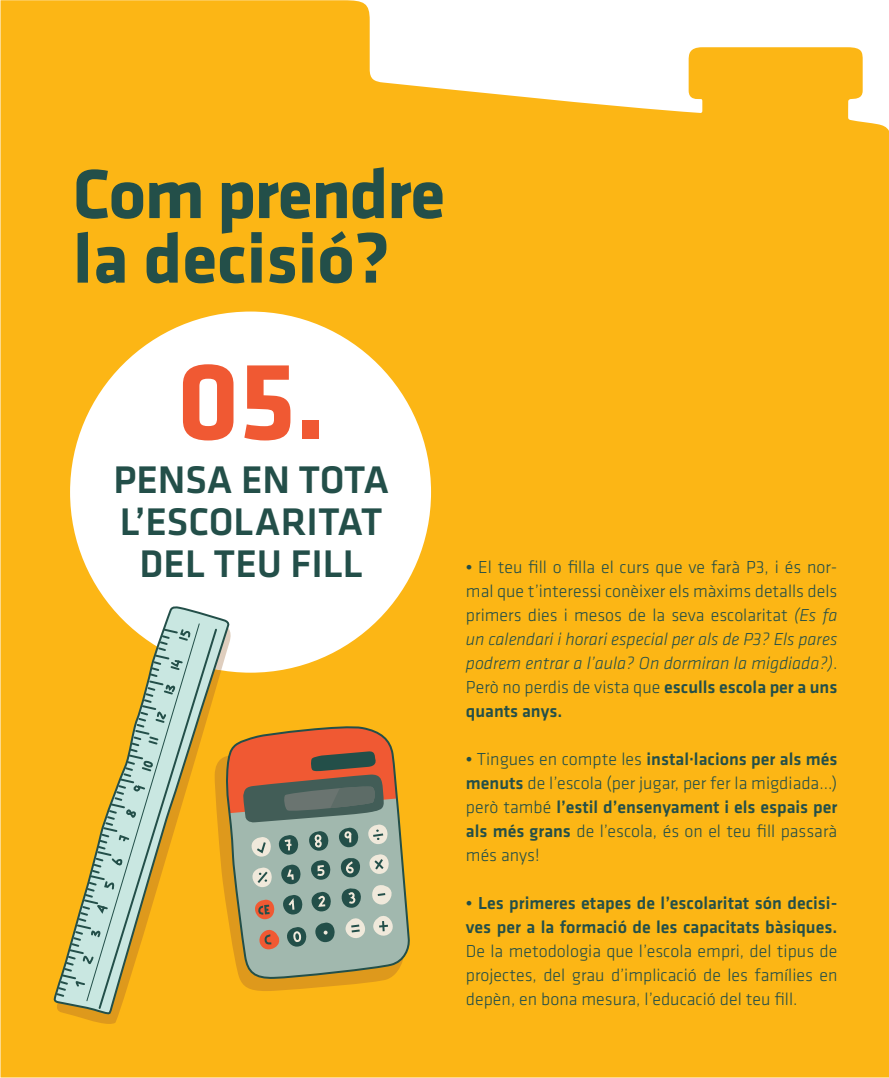
<style>
.page{position:relative;width:889px;height:1078px;background:#fff}
.page>*{position:absolute;margin:0;border:0;box-sizing:border-box;transform-origin:0 0}
.t1{font:700 114.4px "Klavika";color:#f05933}
.t2{font:72px/64.6px "Klavika Bold TF";letter-spacing:-.02em;color:#234f49}
.t3{font:40px/41.8px "Klavika Medium OSTF";color:#234f49;text-align:center}
.t4{font:300 18px/24px "Klavika";color:#234f49;text-align:justify}
.t5{font:500 18px/24px "Klavika";color:#234f49}
.s1{font-weight:500}
.s2{font-style:italic}
</style>
<div class="page">
<div style="left:0;top:0;width:889px;height:1077px;background:#fcb615"></div>
<svg style="left:231px;top:980px;width:174px;height:10px;background:#eba518"></svg>
<div style="left:70px;top:311px;width:361px;height:361px;background:#fff;border-radius:50%"></div>
<svg style="left:52px;top:667px;width:169px;height:356px;background:#f7b116"></svg>
<svg style="left:53px;top:604px;width:178px;height:411px"></svg>
<svg style="left:97px;top:627px;width:121px;height:383px;background:#ecb732"></svg>
<svg style="left:86px;top:622px;width:114px;height:379px;background:#e5bf53"></svg>
<svg style="left:55px;top:627px;width:138px;height:371px;background:#d8bd5e"></svg>
<svg style="left:224px;top:724px;width:188px;height:256px;background:#b9ab69"></svg>
<svg style="left:207px;top:579px;width:202px;height:371px"></svg>
<h2 class="t2" style="left:73px;top:163px;width:374px">Com prendre la decisió?</h2>
<h1 class="t1" style="left:177px;top:339px;width:151px">05.</h1>
<h3 class="t3" style="left:113px;top:459px;width:277px">PENSA EN TOTA<br>L’ESCOLARITAT<br>DEL TEU FILL</h3>
<p class="t4" style="left:466px;top:555px;width:373px"><span class="s1">•</span> El teu fill o filla el curs que ve farà P3, i és nor&shy;mal que t’interessi conèixer els màxims detalls dels primers dies i mesos de la seva escolaritat <span class="s2">(Es fa un calendari i horari especial per als de P3? Els pares podrem entrar a l’aula? On dormiran la migdiada?)</span>.<br>Però no perdis de vista que <span class="s1">esculls escola per a uns quants anys.</span></p>
<p class="t4" style="left:466px;top:747px;width:373px"><span class="s1">•</span> Tingues en compte les <span class="s1">instal·lacions per als més menuts</span> de l’escola (per jugar, per fer la migdiada...) però també <span class="s1">l’estil d’ensenyament i els espais per als més grans</span> de l’escola, és on el teu fill passarà més anys!</p>
<p class="t5" style="left:466px;top:891px;width:373px">• Les primeres etapes de l’escolaritat són decisi&shy;ves per a la formació de les capacitats bàsiques.</p>
<p class="t4" style="left:466px;top:939px;width:373px">De la metodologia que l’escola empri, del tipus de projectes, del grau d’implicació de les famílies en depèn, en bona mesura, l’educació del teu fill.</p>
</div>
